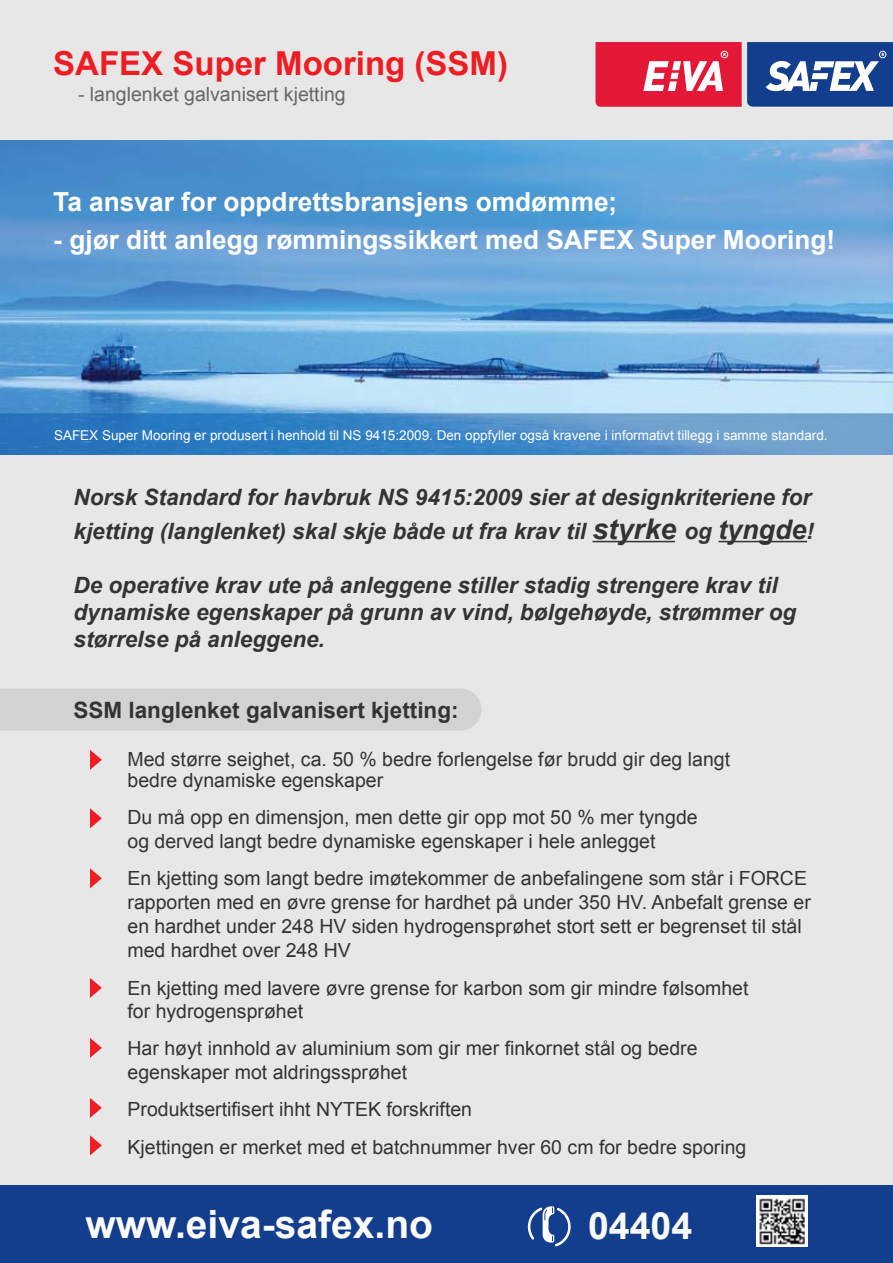
<style>
.page{position:relative;width:893px;height:1263px;background:#e7e7e7}
.page>*{position:absolute;margin:0;border:0;box-sizing:border-box;transform-origin:0 0}
.t1{font:700 39px "Arial";color:#fdfdfe}
.t2{font:700 37.5px "Arial";color:#f9f9fa}
.t3{font:700 33px "Arial";color:#ed1d24}
.t4{font:700 26.25px "Arial";color:#fff}
.t5{font:italic 700 22.5px/27px "Arial";color:#333}
.t6{font:700 22.5px "Arial";color:#333}
.t7{font:19.5px/23.4px "Arial";color:#333}
.t8{font:19.5px "Arial";color:#666767}
.t9{font:13.5px "Arial";color:#fff}
.s1{font-size:28.5px}
.s2{font-size:27px}
</style>
<div class="page">
<div style="left:0;top:1185px;width:893px;height:78px;background:#133d8d"></div>
<div style="left:0;top:689px;width:482px;height:42px;background:#d3d2d2"></div>
<svg style="left:528px;top:1206px;width:43px;height:40px"></svg>
<svg style="left:90px;top:750px;width:12px;height:20px"></svg>
<svg style="left:90px;top:808px;width:12px;height:20px"></svg>
<svg style="left:90px;top:868px;width:12px;height:20px"></svg>
<svg style="left:90px;top:978px;width:12px;height:20px"></svg>
<svg style="left:90px;top:1038px;width:12px;height:20px"></svg>
<svg style="left:90px;top:1098px;width:12px;height:20px"></svg>
<svg style="left:90px;top:1135px;width:12px;height:20px"></svg>
<hr style="left:592px;top:541px;width:83px;height:1px;background:#333">
<hr style="left:718px;top:541px;width:89px;height:1px;background:#333">
<img style="left:0;top:141px;width:893px;height:314px">
<svg style="left:596px;top:42px;width:297px;height:65px;background:#96527e"></svg>
<img style="left:756px;top:1196px;width:51px;height:51px">
<h3 class="t3" style="left:53px;top:42px;width:456px">SAFEX Super Mooring (SSM)</h3>
<p class="t8" style="left:78px;top:81px;width:269px">- langlenket galvanisert kjetting</p>
<h3 class="t4" style="left:53px;top:184px;width:566px">Ta ansvar for oppdrettsbransjens omdømme;</h3>
<h3 class="t4" style="left:53px;top:222px;width:783px">- gjør ditt anlegg rømmingssikkert med SAFEX Super Mooring!</h3>
<p class="t9" style="left:54px;top:427px;width:775px">SAFEX Super Mooring er produsert i henhold til NS 9415:2009. Den oppfyller også kravene i informativt tillegg i samme standard.</p>
<p class="t5" style="left:74px;top:481px;width:742px;line-height:34.2px">Norsk Standard for havbruk NS 9415:2009 sier at designkriteriene for kjetting (langlenket) skal skje både ut fra krav til <span class="s1">styrke</span> og <span class="s2">tyngde</span>!</p>
<p class="t5" style="left:74px;top:573px;width:724px">De operative krav ute på anleggene stiller stadig strengere krav til dynamiske egenskaper på grunn av vind, bølgehøyde, strømmer og størrelse på anleggene.</p>
<p class="t6" style="left:74px;top:695px;width:387px">SSM langlenket galvanisert kjetting:</p>
<p class="t7" style="left:127px;top:748px;width:604px;line-height:21px">Med større seighet, ca. 50 % bedre forlengelse før brudd gir deg langt bedre dynamiske egenskaper</p>
<p class="t7" style="left:127px;top:806px;width:572px">Du må opp en dimensjon, men dette gir opp mot 50 % mer tyngde og derved langt bedre dynamiske egenskaper i hele anlegget</p>
<p class="t7" style="left:127px;top:866px;width:685px;line-height:24px">En kjetting som langt bedre imøtekommer de anbefalingene som står i FORCE rapporten med en øvre grense for hardhet på under 350 HV. Anbefalt grense er en hardhet under 248 HV siden hydrogensprøhet stort sett er begrenset til stål med hardhet over 248 HV</p>
<p class="t7" style="left:127px;top:976px;width:622px">En kjetting med lavere øvre grense for karbon som gir mindre følsomhet for hydrogensprøhet</p>
<p class="t7" style="left:127px;top:1037px;width:572px">Har høyt innhold av aluminium som gir mer finkornet stål og bedre egenskaper mot aldringssprøhet</p>
<p class="t7" style="left:127px;top:1091px;width:620px;line-height:37.5px">Produktsertifisert ihht NYTEK forskriften<br>Kjettingen er merket med et batchnummer hver 60 cm for bedre sporing</p>
<h1 class="t1" style="left:86px;top:1198px;width:349px">www.eiva-safex.no</h1>
<h2 class="t2" style="left:588px;top:1201px;width:106px">04404</h2>
</div>
